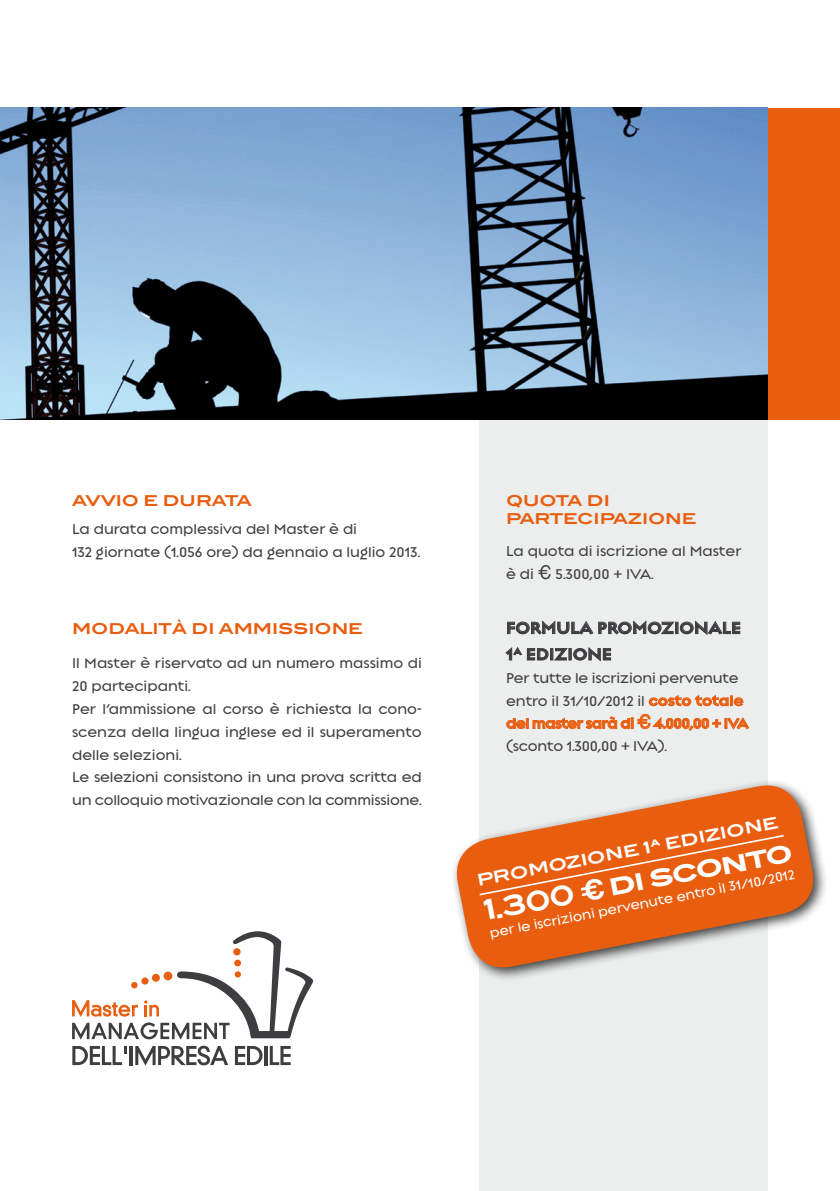
<style>
.page{position:relative;width:840px;height:1191px;background:#fff}
.page>*{position:absolute;margin:0;border:0;box-sizing:border-box;transform-origin:0 0}
.t1{font:700 27.8px "Blair ITC";color:#fff}
.t2{font:700 22px/26.4px "Regulator";color:#3e3d40}
.t3{font:500 19px/22.8px "Regulator";color:#3e3d40}
.t4{font:500 18px "Regulator";color:#fff}
.t5{font:700 16.2px "Blair ITC";color:#fff}
.t6{font:700 15px "Blair ITC";color:#e95d0f}
.s1{font-family:"Helvetica";font-weight:400}
.s2{font-weight:700;color:#e95d0f}
.s3{font-family:"Helvetica";font-weight:400;color:#e95d0f}
.s4{font-family:"Helvetica"}
</style>
<div class="page">
<div style="left:0;top:108px;width:839px;height:312px;background:#e95d0f"></div>
<div style="left:479px;top:420px;width:288px;height:771px;background:#eceded"></div>
<svg style="left:507px;top:620px;width:233px;height:15px"></svg>
<svg style="left:505px;top:647px;width:106px;height:15px"></svg>
<svg style="left:648px;top:695px;width:95px;height:11px"></svg>
<svg style="left:506px;top:713px;width:243px;height:18px"></svg>
<img style="left:0;top:108px;width:767px;height:312px">
<div style="left:450px;top:779px;width:377px;height:203px;background:#000;opacity:.75"></div>
<svg style="left:450px;top:779px;width:368px;height:194px"></svg>
<div style="left:477px;top:833px;width:308px;height:63px;background:#e95d0f"></div>
<svg style="left:72px;top:1046px;width:55px;height:19px"></svg>
<hr style="left:130px;top:1046px;width:3px;height:19px;background:#3e3d40">
<svg style="left:135px;top:1045px;width:93px;height:20px"></svg>
<svg style="left:235px;top:1046px;width:27px;height:19px"></svg>
<hr style="left:264px;top:1046px;width:3px;height:19px;background:#3e3d40">
<svg style="left:269px;top:1046px;width:21px;height:19px"></svg>
<svg style="left:72px;top:931px;width:241px;height:108px"></svg>
<div style="left:233px;top:948px;width:7px;height:7px;background:#e95d0f;border-radius:50%"></div>
<div style="left:234px;top:959px;width:7px;height:7px;background:#e95d0f;border-radius:50%"></div>
<div style="left:234px;top:971px;width:7px;height:6px;background:#e95d0f;border-radius:50%"></div>
<p class="t6" style="left:72px;top:491px;width:28px">AVVIO</p>
<p class="t6" style="left:143px;top:491px;width:35px">E DURATA</p>
<p class="t3" style="left:72px;top:516px;width:349px">La durata complessiva del Master è di<br>132 giornate (1.056 ore) da gennaio a luglio 2013.</p>
<p class="t6" style="left:72px;top:619px;width:34px">MODALIT</p>
<p class="t6" style="left:172px;top:619px;width:63px">À DI AMMISSIONE</p>
<p class="t3" style="left:72px;top:651px;width:351px">Il Master è riservato ad un numero massimo di 20 partecipanti.<br>Per l’ammissione al corso è richiesta la cono&shy;scenza della lingua inglese ed il superamento delle selezioni.<br>Le selezioni consistono in una prova scritta ed un colloquio motivazionale con la commissione.</p>
<p class="t6" style="left:506px;top:491px;width:33px">QUOTA</p>
<p class="t6" style="left:586px;top:491px;width:11px">DI</p>
<p class="t6" style="left:506px;top:509px;width:15px">PARTECIPAZIONE</p>
<p class="t3" style="left:505px;top:539px;width:237px">La quota di iscrizione al Master è di <span class="s1">€</span> 5.300,00 + IVA.</p>
<p class="t2" style="left:505px;top:613px;width:236px">FORMULa PROMOZIONALE<br>1<sup>a</sup> EDIZIONE</p>
<p class="t3" style="left:505px;top:665px;width:244px">Per tutte le iscrizioni pervenute entro il 31/10/2012 il <span class="s2">costo totale del master sarà di</span> <span class="s3">€</span> <span class="s2">4.000,00 + IVA </span>(sconto 1.300,00 + IVA).</p>
<p class="t5" style="left:475px;top:870px;width:308px;rotate:-11deg">PROMOZIONE 1ª EDIZIONE</p>
<h1 class="t1" style="left:480px;top:893px;width:315px;rotate:-11deg">1.300 <span class="s4">€</span> DI SCONTO</h1>
<p class="t4" style="left:487px;top:923px;width:312px;rotate:-11deg">per le iscrizioni pervenute entro il 31/10/2012</p>
</div>
